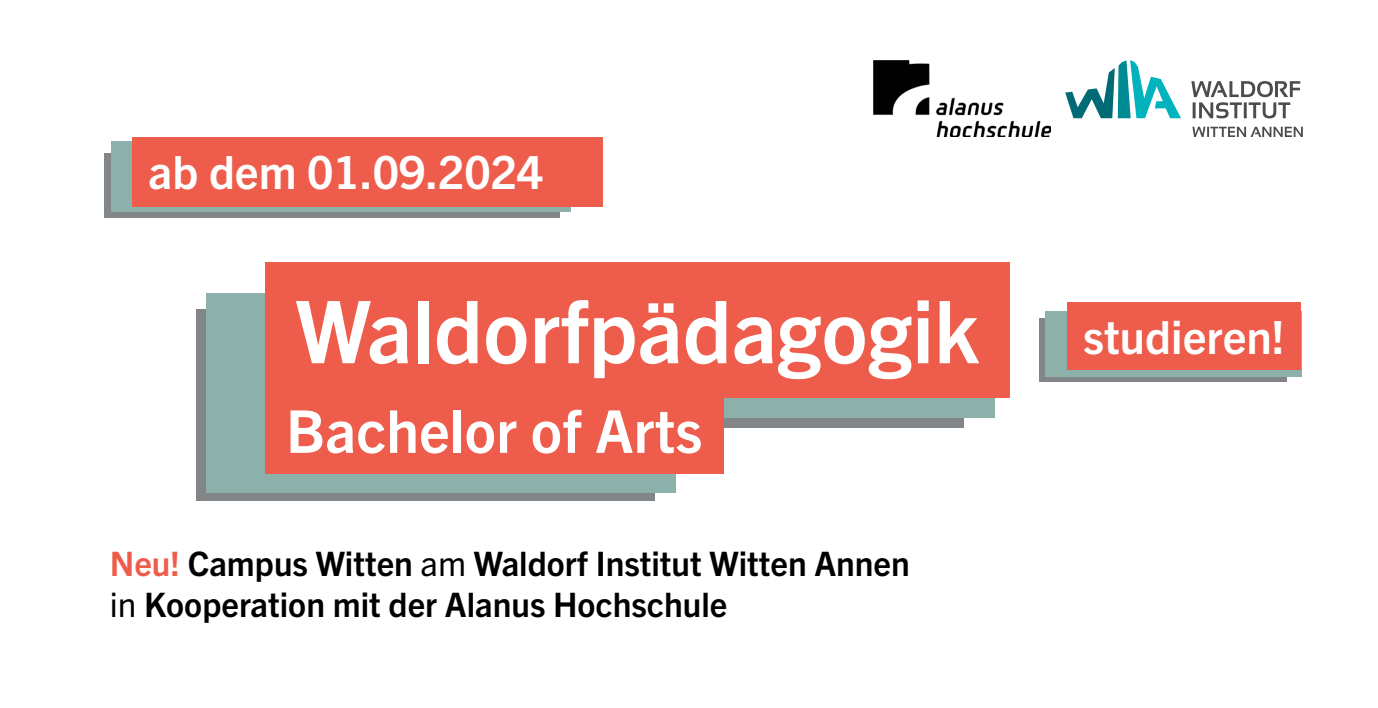
<style>
.page{position:relative;width:1378px;height:708px;background:#fff}
.page>*{position:absolute;margin:0;border:0;box-sizing:border-box;transform-origin:0 0}
.t1{font:700 86.62px "Trade Gothic Next LT Pro";color:#fff}
.t2{font:700 59.18px "Trade Gothic Next LT Pro";color:#fff}
.t3{font:700 45.9px "Trade Gothic Next LT Pro";color:#fff}
.t4{font:700 33.75px/40.5px "Trade Gothic Next LT Pro";color:#000}
.s1{font-size:45.9px}
.s2{color:#ee5d4c}
.s3{font-weight:400}
</style>
<div class="page">
<img style="left:873px;top:60px;width:178px;height:77px">
<svg style="left:1192px;top:127px;width:111px;height:10px"></svg>
<svg style="left:1191px;top:81px;width:109px;height:37px"></svg>
<svg style="left:1065px;top:60px;width:116px;height:58px"></svg>
<svg style="left:104px;top:153px;width:455px;height:64px;background:#838c8d"></svg>
<div style="left:111px;top:141px;width:460px;height:70px;background:#8cb1ab"></div>
<div style="left:132px;top:137px;width:471px;height:69px;background:#ee5d4c"></div>
<div style="left:1039px;top:318px;width:247px;height:63px;background:#828688"></div>
<div style="left:1045px;top:311px;width:256px;height:66px;background:#8cb1ab"></div>
<div style="left:1067px;top:302px;width:234px;height:68px;background:#ee5d4c"></div>
<div style="left:196px;top:310px;width:768px;height:118px;background:#828688"></div>
<div style="left:207px;top:293px;width:787px;height:125px;background:#8cb1ab"></div>
<div style="left:265px;top:262px;width:745px;height:136px;background:#ee5d4c"></div>
<div style="left:196px;top:421px;width:458px;height:80px;background:#828688"></div>
<div style="left:207px;top:408px;width:469px;height:85px;background:#8cb1ab"></div>
<div style="left:265px;top:386px;width:458px;height:88px;background:#ee5d4c"></div>
<h3 class="t3" style="left:149px;top:141px;width:396px">ab dem 01.09.2024</h3>
<h1 class="t1" style="left:296px;top:271px;width:990px">Waldorfpädagogik <span class="s1">studieren!</span></h1>
<h2 class="t2" style="left:286px;top:390px;width:418px">Bachelor of Arts</h2>
<p class="t4" style="left:110px;top:541px;width:801px"><span class="s2">Neu!</span> Campus Witten <span class="s3">am</span> Waldorf Institut Witten Annen <span class="s3">in</span> Kooperation mit der Alanus Hochschule</p>
</div>
